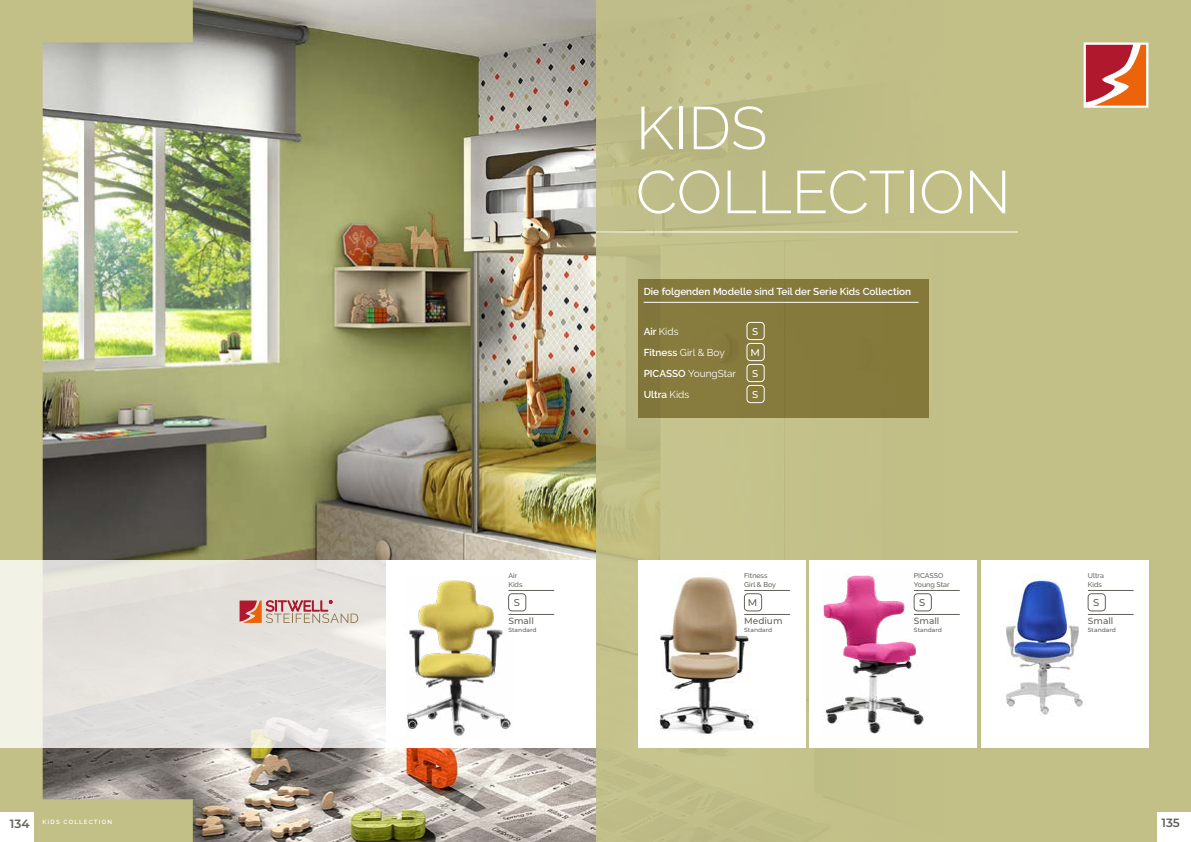
<style>
.page{position:relative;width:1191px;height:842px;background:#fff}
.page>*{position:absolute;margin:0;border:0;box-sizing:border-box;transform-origin:0 0}
.t1{font:300 60px/64px "Raleway";color:#fff}
.t2{font:600 12px "Montserrat";color:#62615b}
.t3{font:600 10px "Raleway";color:#fff}
.t4{font:10px "Raleway";color:#fff}
.t5{font:500 9.9px "Montserrat";color:#62615b}
.t6{font:500 9.9px "Montserrat";color:#fff}
.t7{font:500 9px "Montserrat";color:#62615b}
.t8{font:500 7px/9px "Raleway";color:#62615b}
.t9{font:500 6px "Montserrat";color:#62615b}
.t10{font:600 6px "Raleway";letter-spacing:.2em;color:#fff}
.s1{font-weight:600}
.s2{font-weight:400}
</style>
<div class="page">
<div style="left:595px;top:0;width:596px;height:842px;background:#c2c087"></div>
<img style="left:595px;top:0;width:399px;height:842px">
<img style="left:193px;top:0;width:402px;height:842px">
<div style="left:638px;top:561px;width:167px;height:187px;background:#fff"></div>
<div style="left:386px;top:561px;width:209px;height:187px;background:#fff"></div>
<div style="left:809px;top:561px;width:167px;height:187px;background:#fff"></div>
<div style="left:981px;top:561px;width:167px;height:187px;background:#fff"></div>
<img style="left:0;top:0;width:193px;height:842px">
<svg style="left:0;top:561px;width:386px;height:187px;background:#e5e3de"></svg>
<svg style="left:239px;top:600px;width:119px;height:23px;background:#d2a69e"></svg>
<svg style="left:1083px;top:42px;width:66px;height:66px;background:#d7725f"></svg>
<hr style="left:595px;top:231px;width:422px;height:1px;background:#fff">
<img style="left:406px;top:580px;width:107px;height:156px">
<hr style="left:508px;top:590px;width:46px;height:1px;background:#62615b">
<div style="left:508px;top:593px;width:18px;height:18px;border:1px solid #62615b;border-radius:4px"></div>
<hr style="left:508px;top:614px;width:46px;height:1px;background:#62615b">
<img style="left:823px;top:574px;width:107px;height:160px">
<hr style="left:914px;top:590px;width:45px;height:1px;background:#62615b">
<div style="left:914px;top:593px;width:17px;height:18px;border:1px solid #62615b;border-radius:4px"></div>
<hr style="left:914px;top:614px;width:45px;height:1px;background:#62615b">
<img style="left:656px;top:572px;width:101px;height:162px">
<hr style="left:744px;top:590px;width:46px;height:1px;background:#62615b">
<div style="left:744px;top:593px;width:18px;height:18px;border:1px solid #62615b;border-radius:4px"></div>
<hr style="left:744px;top:614px;width:46px;height:1px;background:#62615b">
<div style="left:638px;top:279px;width:290px;height:139px;background:#857a3c"></div>
<hr style="left:643px;top:302px;width:275px;height:1px;background:#fff">
<div style="left:746px;top:322px;width:18px;height:18px;border:1px solid #fff;border-radius:4px"></div>
<div style="left:746px;top:343px;width:18px;height:18px;border:1px solid #fff;border-radius:4px"></div>
<div style="left:746px;top:364px;width:18px;height:18px;border:1px solid #fff;border-radius:4px"></div>
<div style="left:746px;top:385px;width:18px;height:18px;border:1px solid #fff;border-radius:4px"></div>
<img style="left:1006px;top:579px;width:95px;height:138px">
<hr style="left:1088px;top:590px;width:45px;height:1px;background:#62615b">
<div style="left:1088px;top:593px;width:17px;height:18px;border:1px solid #62615b;border-radius:4px"></div>
<hr style="left:1088px;top:614px;width:45px;height:1px;background:#62615b">
<div style="left:1157px;top:812px;width:34px;height:30px;background:#fff"></div>
<div style="left:0;top:812px;width:34px;height:30px;background:#fff"></div>
<h1 class="t1" style="left:636px;top:96px;width:376px">KIDS<br>COLLECTION</h1>
<p class="t8" style="left:508px;top:571px;width:16px">Air<br>Kids</p>
<p class="t5" style="left:514px;top:595px;width:8px">S</p>
<p class="t7" style="left:508px;top:614px;width:27px">Small</p>
<p class="t9" style="left:508px;top:625px;width:30px">Standard</p>
<p class="t3" style="left:643px;top:285px;width:269px">Die folgenden Modelle sind Teil der Serie Kids Collection</p>
<p class="t4" style="left:643px;top:326px;width:36px"><span class="s1">Air</span> Kids</p>
<p class="t6" style="left:752px;top:324px;width:8px">S</p>
<p class="t4" style="left:643px;top:347px;width:83px"><span class="s1">Fitness</span> Girl &amp; Boy</p>
<p class="t6" style="left:750px;top:345px;width:11px">M</p>
<p class="t4" style="left:643px;top:368px;width:94px"><span class="s1">PICASSO</span> YoungStar</p>
<p class="t6" style="left:752px;top:366px;width:8px">S</p>
<p class="t3" style="left:643px;top:389px;width:47px">Ultra <span class="s2">Kids</span></p>
<p class="t6" style="left:752px;top:387px;width:8px">S</p>
<p class="t8" style="left:744px;top:571px;width:33px">Fitness<br>Girl &amp; Boy</p>
<p class="t5" style="left:748px;top:595px;width:11px">M</p>
<p class="t7" style="left:744px;top:614px;width:40px">Medium</p>
<p class="t9" style="left:744px;top:625px;width:30px">Standard</p>
<p class="t8" style="left:914px;top:571px;width:37px">PICASSO<br>Young Star</p>
<p class="t5" style="left:919px;top:595px;width:8px">S</p>
<p class="t7" style="left:914px;top:614px;width:27px">Small</p>
<p class="t9" style="left:914px;top:625px;width:30px">Standard</p>
<p class="t8" style="left:1088px;top:571px;width:18px">Ultra<br>Kids</p>
<p class="t5" style="left:1093px;top:595px;width:8px">S</p>
<p class="t7" style="left:1088px;top:614px;width:27px">Small</p>
<p class="t9" style="left:1088px;top:625px;width:30px">Standard</p>
<p class="t2" style="left:10px;top:815px;width:21px">134</p>
<p class="t2" style="left:1161px;top:815px;width:20px">135</p>
<p class="t10" style="left:43px;top:819px;width:71px">KIDS COLLECTION</p>
</div>
